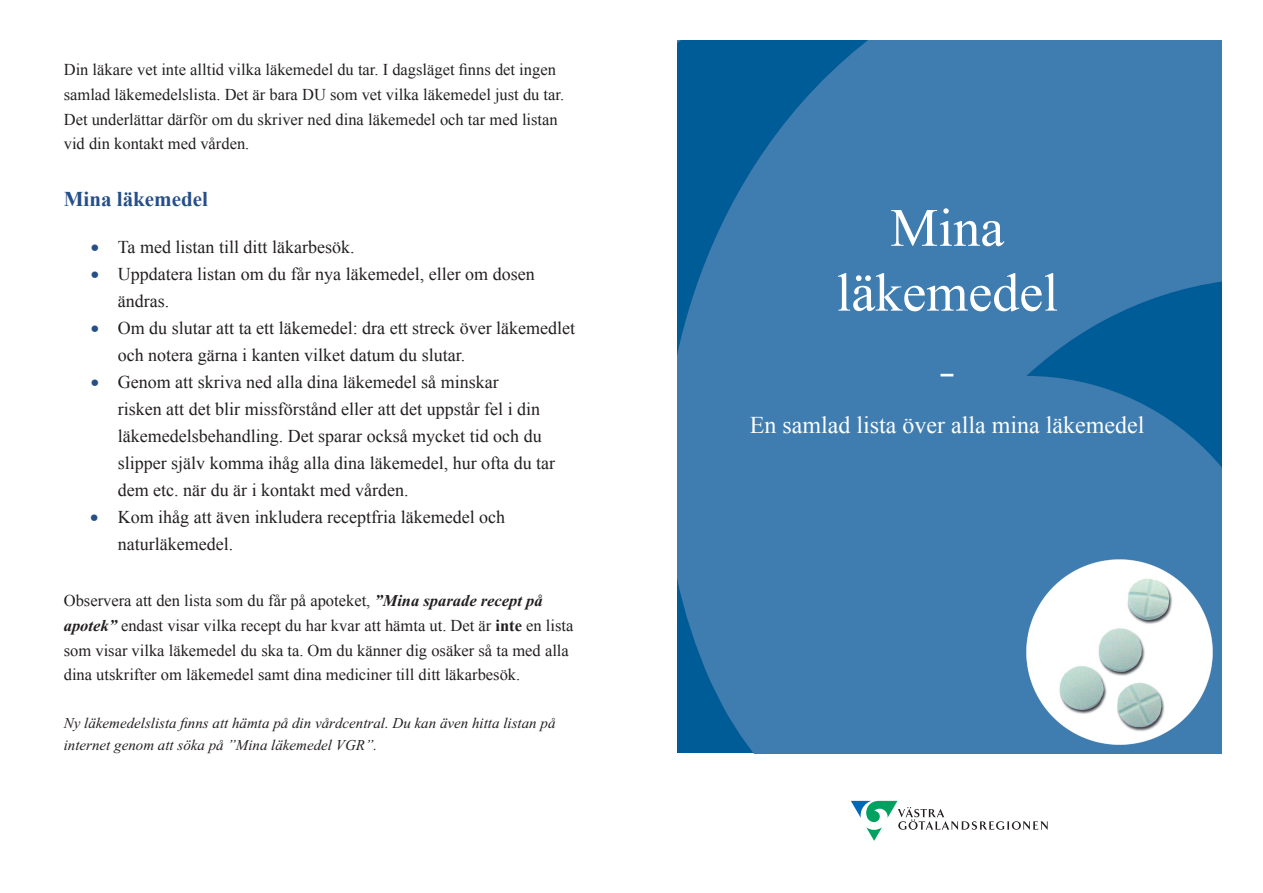
<style>
.page{position:relative;width:1263px;height:893px;background:#fff}
.page>*{position:absolute;margin:0;border:0;box-sizing:border-box;transform-origin:0 0}
.t1{font:54px/64.8px "Times New Roman";color:#fff;text-align:center}
.t2{font:42px "Times New Roman";color:#fff}
.t3{font:24px "Times New Roman";color:#fff}
.t4{font:700 21px "Times New Roman";color:#254f86}
.t5{font:18px/27px "Times New Roman";color:#231f20}
.t6{font:16.5px/24.8px "Times New Roman";color:#231f20}
.t7{font:italic 15px/22.5px "Times New Roman";color:#231f20}
.s1{color:#254f86}
.s2{font-weight:700;font-style:italic}
.s3{font-weight:700}
</style>
<div class="page">
<svg style="left:677px;top:40px;width:544px;height:713px;background:#3777ab"></svg>
<img style="left:1025px;top:557px;width:189px;height:189px">
<svg style="left:851px;top:801px;width:197px;height:40px"></svg>
<p class="t6" style="left:64px;top:57px;width:502px">Din läkare vet inte alltid vilka läkemedel du tar. I dagsläget finns det ingen samlad läkemedelslista. Det är bara DU som vet vilka läkemedel just du tar.<br>Det underlättar därför om du skriver ned dina läkemedel och tar med listan vid din kontakt med vården.</p>
<p class="t4" style="left:64px;top:184px;width:146px">Mina läkemedel</p>
<p class="t5" style="left:91px;top:233px;width:265px"><span class="s1">•</span> Ta med listan till ditt läkarbesök.</p>
<p class="t5" style="left:118px;top:260px;width:418px;text-indent:-27px"><span class="s1">•</span> Uppdatera listan om du får nya läkemedel, eller om dosen ändras.</p>
<p class="t5" style="left:118px;top:314px;width:459px;text-indent:-27px"><span class="s1">•</span> Om du slutar att ta ett läkemedel: dra ett streck över läkemedlet och notera gärna i kanten vilket datum du slutar.</p>
<p class="t5" style="left:118px;top:368px;width:439px;text-indent:-27px"><span class="s1">•</span> Genom att skriva ned alla dina läkemedel så minskar<br>risken att det blir missförstånd eller att det uppstår fel i din läkemedelsbehandling. Det sparar också mycket tid och du slipper själv komma ihåg alla dina läkemedel, hur ofta du tar dem etc. när du är i kontakt med vården.</p>
<p class="t5" style="left:118px;top:503px;width:389px;text-indent:-28px"><span class="s1">•</span> Kom ihåg att även inkludera receptfria läkemedel och naturläkemedel.</p>
<p class="t6" style="left:64px;top:588px;width:511px">Observera att den lista som du får på apoteket, <span class="s2">”Mina sparade recept på apotek”</span> endast visar vilka recept du har kvar att hämta ut. Det är <span class="s3">inte</span> en lista som visar vilka läkemedel du ska ta. Om du känner dig osäker så ta med alla dina utskrifter om läkemedel samt dina mediciner till ditt läkarbesök.</p>
<p class="t7" style="left:64px;top:711px;width:493px">Ny läkemedelslista finns att hämta på din vårdcentral. Du kan även hitta listan på internet genom att söka på ”Mina läkemedel VGR”.</p>
<h1 class="t1" style="left:836px;top:194px;width:223px">Mina läkemedel</h1>
<h2 class="t2" style="left:940px;top:340px;width:15px">˗</h2>
<h3 class="t3" style="left:750px;top:409px;width:396px">En samlad lista över alla mina läkemedel</h3>
</div>
